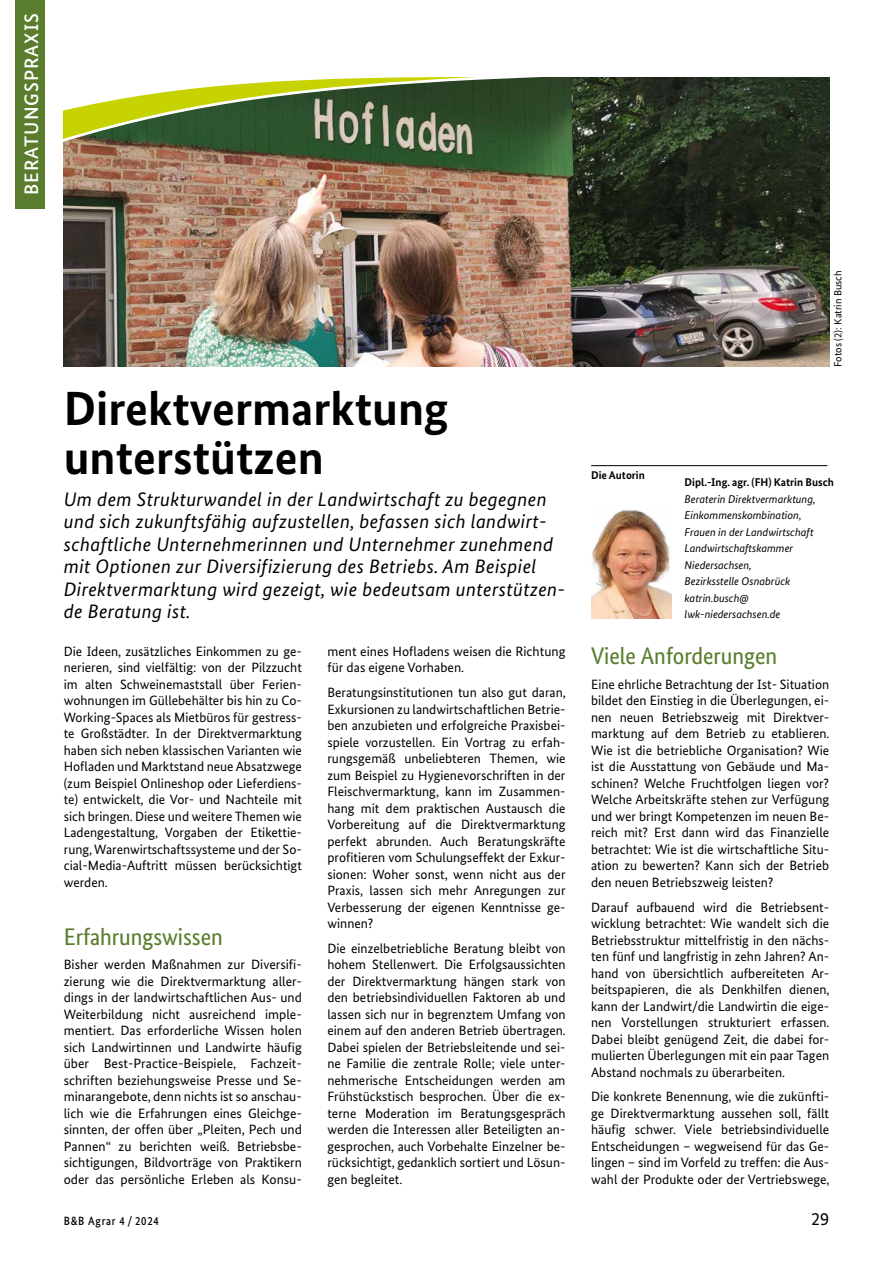
<style>
.page{position:relative;width:893px;height:1263px;background:#fff}
.page>*{position:absolute;margin:0;border:0;box-sizing:border-box;transform-origin:0 0}
.t1{font:700 48px/49.5px "Bundes Sans";color:#000}
.t2{font:24px "Bundes Sans Cond";color:#5a7d2d;scale:1.05 1}
.t3{font:italic 19.5px/22.5px "Bundes Sans";letter-spacing:.02em;color:#000}
.t4{font:500 19.5px "Bundes Sans";letter-spacing:.05em;color:#fff}
.t5{font:18px "Bundes Sans";color:#000}
.t6{font:13.5px/16.5px "Bundes Sans";color:#000;text-align:justify}
.t7{font:500 12px "Bundes Sans";letter-spacing:.07em;color:#000;scale:.9 1}
.t8{font:italic 11.25px/16.5px "Bundes Sans";color:#000}
.t9{font:700 11.25px "Bundes Sans";color:#000}
.t10{font:10.5px "Bundes Sans";color:#000}
</style>
<div class="page">
<img style="left:64px;top:78px;width:765px;height:289px">
<hr style="left:591px;top:465px;width:236px;height:1px;background:#000">
<img style="left:591px;top:509px;width:81px;height:109px">
<svg style="left:63px;top:77px;width:478px;height:65px"></svg>
<div style="left:16px;top:0;width:29px;height:208px;background:#5a7d2d"></div>
<h3 class="t4" style="left:19px;top:195px;width:183px;rotate:-90deg">BERATUNGSPRAXIS</h3>
<h1 class="t1" style="left:64px;top:383px;width:386px">Direktvermarktung unterstützen</h1>
<p class="t3" style="left:64px;top:488px;width:503px">Um dem Strukturwandel in der Landwirtschaft zu begegnen und sich zukunftsfähig aufzustellen, befassen sich landwirt&shy;schaftliche Unternehmerinnen und Unternehmer zunehmend mit Optionen zur Diversifizierung des Betriebs. Am Beispiel Direktvermarktung wird gezeigt, wie bedeutsam unterstützen&shy;de Beratung ist.</p>
<p class="t6" style="left:64px;top:643px;width:240px">Die Ideen, zusätzliches Einkommen zu ge&shy;nerieren, sind vielfältig: von der Pilzzucht im alten Schweinemaststall über Ferien&shy;wohnungen im Güllebehälter bis hin zu Co-Working-Spaces als Mietbüros für gestress&shy;te Großstädter. In der Direktvermarktung haben sich neben klassischen Varianten wie Hofladen und Marktstand neue Absatzwege (zum Beispiel Onlineshop oder Lieferdiens&shy;te) entwickelt, die Vor- und Nachteile mit sich bringen. Diese und weitere Themen wie Ladengestaltung, Vorgaben der Etikettie&shy;rung, Warenwirtschaftssysteme und der So&shy;cial-Media-Auftritt müssen berücksichtigt werden.</p>
<p class="t6" style="left:327px;top:643px;width:240px">ment eines Hofladens weisen die Richtung für das eigene Vorhaben.</p>
<p class="t6" style="left:327px;top:684px;width:240px">Beratungsinstitutionen tun also gut daran, Exkursionen zu landwirtschaftlichen Betrie&shy;ben anzubieten und erfolgreiche Praxisbei&shy;spiele vorzustellen. Ein Vortrag zu erfah&shy;rungsgemäß unbeliebteren Themen, wie zum Beispiel zu Hygienevorschriften in der Fleischvermarktung, kann im Zusammen&shy;hang mit dem praktischen Austausch die Vorbereitung auf die Direktvermarktung perfekt abrunden. Auch Beratungskräfte profitieren vom Schulungseffekt der Exkur&shy;sionen: Woher sonst, wenn nicht aus der Praxis, lassen sich mehr Anregungen zur Verbesserung der eigenen Kenntnisse ge&shy;winnen?</p>
<p class="t6" style="left:327px;top:940px;width:240px">Die einzelbetriebliche Beratung bleibt von hohem Stellenwert. Die Erfolgsaussichten der Direktvermarktung hängen stark von den betriebsindividuellen Faktoren ab und lassen sich nur in begrenztem Umfang von einem auf den anderen Betrieb übertragen.<br>Dabei spielen der Betriebsleitende und sei&shy;ne Familie die zentrale Rolle; viele unter&shy;nehmerische Entscheidungen werden am Frühstückstisch besprochen. Über die ex&shy;terne Moderation im Beratungsgespräch werden die Interessen aller Beteiligten an&shy;gesprochen, auch Vorbehalte Einzelner be&shy;rücksichtigt, gedanklich sortiert und Lösun&shy;gen begleitet.</p>
<h2 class="t2" style="left:64px;top:923px;width:153px">Erfahrungswissen</h2>
<p class="t6" style="left:64px;top:956px;width:240px">Bisher werden Maßnahmen zur Diversifi&shy;zierung wie die Direktvermarktung aller&shy;dings in der landwirtschaftlichen Aus- und Weiterbildung nicht ausreichend imple&shy;mentiert. Das erforderliche Wissen holen sich Landwirtinnen und Landwirte häufig über Best-Practice-Beispiele, Fachzeit&shy;schriften beziehungsweise Presse und Se&shy;minarangebote, denn nichts ist so anschau&shy;lich wie die Erfahrungen eines Gleichge&shy;sinnten, der offen über „Pleiten, Pech und Pannen“ zu berichten weiß. Betriebsbe&shy;sichtigungen, Bildvorträge von Praktikern oder das persönliche Erleben als Konsu-</p>
<p class="t10" style="left:832px;top:367px;width:98px;rotate:-90deg">Fotos (2): Katrin Busch</p>
<p class="t9" style="left:591px;top:468px;width:55px">Die Autorin</p>
<p class="t9" style="left:685px;top:475px;width:151px">Dipl.-Ing. agr. (FH) Katrin Busch</p>
<p class="t8" style="left:685px;top:490px;width:133px">Beraterin Direktvermarktung,<br>Einkommenskombination,<br>Frauen in der Landwirtschaft<br>Landwirtschaftskammer<br>Niedersachsen,<br>Bezirksstelle Osnabrück katrin.busch@ lwk-niedersachsen.de</p>
<h2 class="t2" style="left:591px;top:642px;width:179px">Viele Anforderungen</h2>
<p class="t6" style="left:591px;top:676px;width:240px">Eine ehrliche Betrachtung der Ist- Situation bildet den Einstieg in die Überlegungen, ei&shy;nen neuen Betriebszweig mit Direktver&shy;marktung auf dem Betrieb zu etablieren.<br>Wie ist die betriebliche Organisation? Wie ist die Ausstattung von Gebäude und Ma&shy;schinen? Welche Fruchtfolgen liegen vor?<br>Welche Arbeitskräfte stehen zur Verfügung und wer bringt Kompetenzen im neuen Be&shy;reich mit? Erst dann wird das Finanzielle betrachtet: Wie ist die wirtschaftliche Situ&shy;ation zu bewerten? Kann sich der Betrieb den neuen Betriebszweig leisten?</p>
<p class="t6" style="left:591px;top:898px;width:240px">Darauf aufbauend wird die Betriebsent&shy;wicklung betrachtet: Wie wandelt sich die Betriebsstruktur mittelfristig in den nächs&shy;ten fünf und langfristig in zehn Jahren? An&shy;hand von übersichtlich aufbereiteten Ar&shy;beitspapieren, die als Denkhilfen dienen, kann der Landwirt/die Landwirtin die eige&shy;nen Vorstellungen strukturiert erfassen.<br>Dabei bleibt genügend Zeit, die dabei for&shy;mulierten Überlegungen mit ein paar Tagen Abstand nochmals zu überarbeiten.</p>
<p class="t6" style="left:591px;top:1088px;width:240px">Die konkrete Benennung, wie die zukünfti&shy;ge Direktvermarktung aussehen soll, fällt häufig schwer. Viele betriebsindividuelle Entscheidungen – wegweisend für das Ge&shy;lingen – sind im Vorfeld zu treffen: die Aus&shy;wahl der Produkte oder der Vertriebswege,</p>
<p class="t7" style="left:64px;top:1213px;width:107px">B&amp;B Agrar 4 / 2024</p>
<h3 class="t5" style="left:811px;top:1208px;width:19px">29</h3>
</div>
